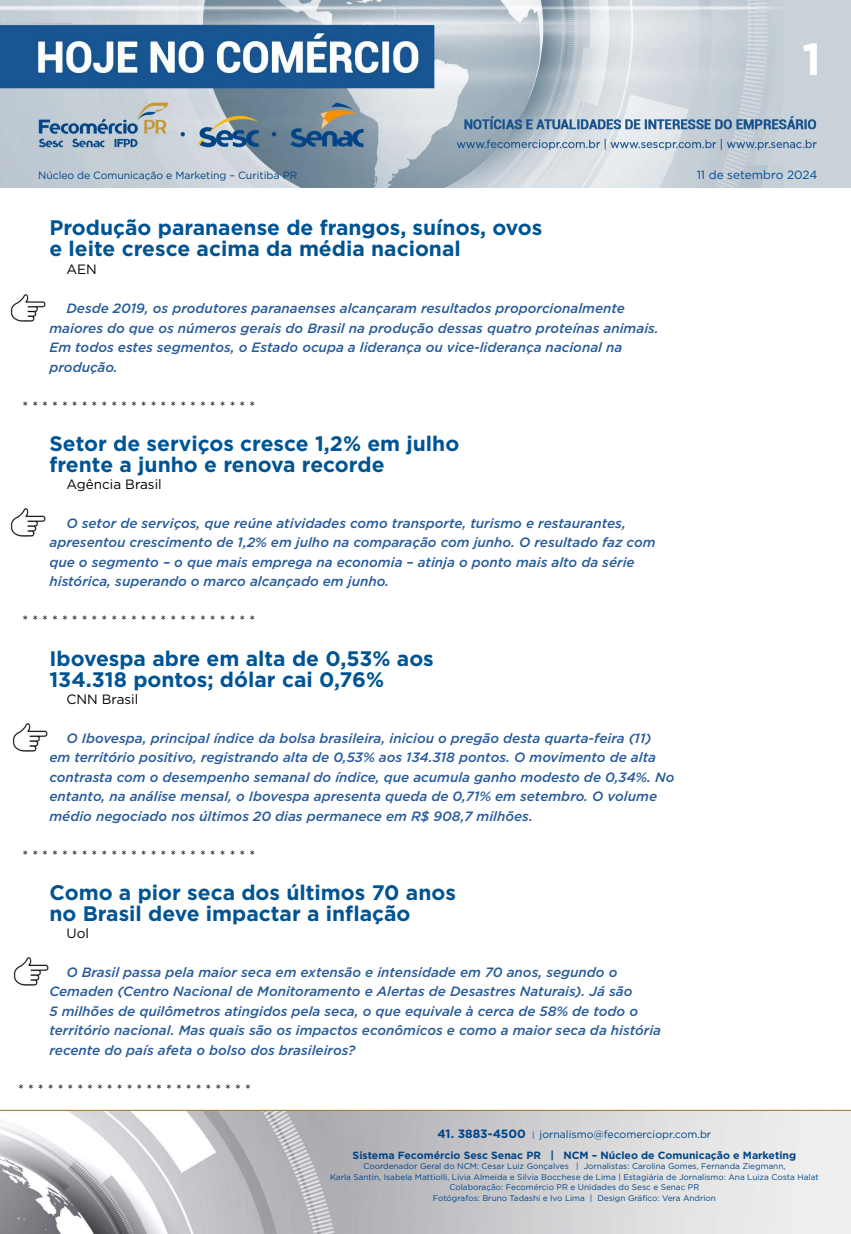
<style>
.page{position:relative;width:851px;height:1234px;background:#fff}
.page>*{position:absolute;margin:0;border:0;box-sizing:border-box;transform-origin:0 0}
.t1{font:700 45px "Gotham";color:#fff}
.t2{font:700 21px/21px "Gotham";color:#005493}
.t3{font:italic 500 13.5px/19.5px "Gotham";color:#275b9b}
.t4{font:13.5px "Gotham";color:#000}
.t5{font:11.85px "Gotham";color:#004a93}
.t6{font:700 10.5px/21px "Gotham";color:#004587;text-align:center}
.t7{font:10.5px "Gotham";letter-spacing:-.01em;color:#004587}
.t8{font:8.25px/10.5px "Gotham";color:#004587;text-align:center}
.s1{font-size:12px}
.s2{font-weight:400;font-size:8.25px}
.s3{font-weight:400}
</style>
<div class="page">
<img style="left:0;top:0;width:850px;height:188px">
<img style="left:0;top:1109px;width:850px;height:124px">
<img style="left:11px;top:508px;width:35px;height:28px">
<img style="left:11px;top:294px;width:35px;height:28px">
<img style="left:12px;top:723px;width:35px;height:28px">
<img style="left:13px;top:957px;width:35px;height:28px">
<h1 class="t1" style="left:802px;top:29px;width:20px">1</h1>
<p class="t7" style="left:38px;top:168px;width:260px">Núcleo de Comunicação e Marketing – Curitiba PR</p>
<h2 class="t2" style="left:49px;top:217px;width:494px">Produção paranaense de frangos, suínos, ovos e leite cresce acima da média nacional</h2>
<p class="t4" style="left:66px;top:261px;width:32px">AEN</p>
<p class="t3" style="left:49px;top:298px;width:610px;text-indent:17px">Desde 2019, os produtores paranaenses alcançaram resultados proporcionalmente maiores do que os números gerais do Brasil na produção dessas quatro proteínas animais.<br>Em todos estes segmentos, o Estado ocupa a liderança ou vice-liderança nacional na produção.</p>
<p class="t4" style="left:23px;top:397px;width:234px">* * * * * * * * * * * * * * * * * * * * * * * *</p>
<h2 class="t2" style="left:49px;top:433px;width:411px">Setor de serviços cresce 1,2% em julho frente a junho e renova recorde</h2>
<p class="t4" style="left:66px;top:475px;width:97px">Agência Brasil</p>
<p class="t3" style="left:49px;top:513px;width:607px;text-indent:17px">O setor de serviços, que reúne atividades como transporte, turismo e restaurantes, apresentou crescimento de 1,2% em julho na comparação com junho. O resultado faz com que o segmento – o que mais emprega na economia – atinja o ponto mais alto da série histórica, superando o marco alcançado em junho.</p>
<p class="t4" style="left:23px;top:612px;width:234px">* * * * * * * * * * * * * * * * * * * * * * * *</p>
<h2 class="t2" style="left:49px;top:647px;width:386px">Ibovespa abre em alta de 0,53% aos<br>134.318 pontos; dólar cai 0,76%</h2>
<p class="t4" style="left:66px;top:690px;width:73px">CNN Brasil</p>
<p class="t3" style="left:49px;top:727px;width:626px;text-indent:17px">O Ibovespa, principal índice da bolsa brasileira, iniciou o pregão desta quarta-feira (11) em território positivo, registrando alta de 0,53% aos 134.318 pontos. O movimento de alta contrasta com o desempenho semanal do índice, que acumula ganho modesto de 0,34%. No entanto, na análise mensal, o Ibovespa apresenta queda de 0,71% em setembro. O volume médio negociado nos últimos 20 dias permanece em R$ 908,7 milhões.</p>
<p class="t4" style="left:23px;top:846px;width:234px">* * * * * * * * * * * * * * * * * * * * * * * *</p>
<h2 class="t2" style="left:49px;top:881px;width:408px">Como a pior seca dos últimos 70 anos no Brasil deve impactar a inflação</h2>
<p class="t4" style="left:66px;top:924px;width:24px">Uol</p>
<p class="t3" style="left:49px;top:961px;width:613px;text-indent:17px">O Brasil passa pela maior seca em extensão e intensidade em 70 anos, segundo o Cemaden (Centro Nacional de Monitoramento e Alertas de Desastres Naturais). Já são<br>5 milhões de quilômetros atingidos pela seca, o que equivale à cerca de 58% de todo o território nacional. Mas quais são os impactos econômicos e como a maior seca da história recente do país afeta o bolso dos brasileiros?</p>
<p class="t4" style="left:18px;top:1080px;width:234px">* * * * * * * * * * * * * * * * * * * * * * * *</p>
<p class="t5" style="left:696px;top:167px;width:122px">11 de setembro 2024</p>
<p class="t6" style="left:352px;top:1122px;width:445px"><span class="s1">41. 3883-4500</span> <span class="s2">|</span> <span class="s3">jornalismo@fecomerciopr.com.br<br></span>Sistema Fecomércio Sesc Senac PR | NCM – Núcleo de Comunicação e Marketing</p>
<p class="t8" style="left:330px;top:1160px;width:490px">Coordenador Geral do NCM: Cesar Luiz Gonçalves | Jornalistas: Carolina Gomes, Fernanda Ziegmann,<br>Karla Santin, Isabela Mattiolli, Lívia Almeida e Silvia Bocchese de Lima | Estagiária de Jornalismo: Ana Luiza Costa Halat Colaboração: Fecomércio PR e Unidades do Sesc e Senac PR<br>Fotógrafos: Bruno Tadashi e Ivo Lima | Design Gráfico: Vera Andrion</p>
</div>
